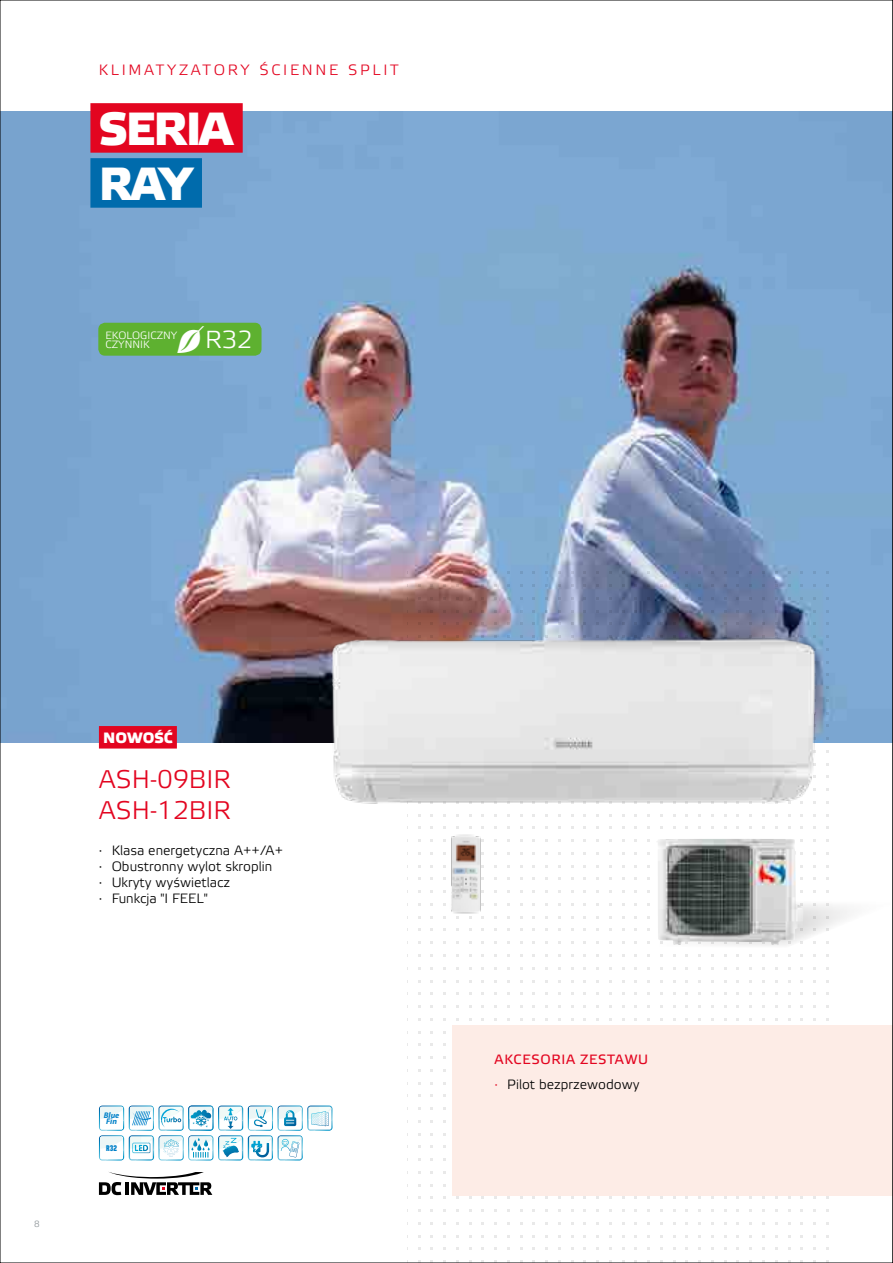
<style>
.page{position:relative;width:893px;height:1263px;background:#fff}
.page>*{position:absolute;margin:0;border:0;box-sizing:border-box;transform-origin:0 0}
.t1{font:700 46.5px/55.1px "Etelka Medium Pro";letter-spacing:-.04em;color:#fff}
.t2{font:25.5px/30.6px "Etelka Light Pro";color:#e30520}
.t3{font:24.6px "Etelka Light Pro";color:#fff}
.t4{font:15px "Etelka Light Pro";letter-spacing:.18em;color:#e30520}
.t5{font:700 15px "Etelka Medium Pro";color:#fff}
.t6{font:13.5px/16.2px "Etelka Light Pro";color:#000}
.t7{font:13.5px "Etelka Text Pro";letter-spacing:.05em;color:#e30520}
.t8{font:10.65px/9.8px "Etelka Light Pro";color:#fff}
.t9{font:9px "Etelka Light Pro";color:#91989c}
.t10{font:italic 700 8.25px "Myriad Pro";color:#0081c9}
.t11{font:8.25px "Header 15";color:#0081c9}
.s1{color:#e30520}
</style>
<div class="page">
<img style="left:2px;top:111px;width:644px;height:632px">
<svg style="left:408px;top:563px;width:238px;height:698px"></svg>
<div style="left:452px;top:1025px;width:441px;height:170px;background:#fdece6"></div>
<svg style="left:99px;top:1105px;width:234px;height:55px"></svg>
<svg style="left:99px;top:1172px;width:113px;height:23px"></svg>
<img style="left:444px;top:832px;width:43px;height:84px">
<img style="left:317px;top:618px;width:329px;height:202px">
<div style="left:90px;top:103px;width:153px;height:50px;background:#e30520"></div>
<div style="left:90px;top:158px;width:112px;height:50px;background:#006bac"></div>
<div style="left:99px;top:726px;width:78px;height:22px;background:#e30520"></div>
<div style="left:99px;top:323px;width:162px;height:32px;background:#5eb130;border-radius:6px"></div>
<div style="left:98px;top:323px;width:164px;height:33px;border:2px solid #5eb130;border-radius:6px"></div>
<svg style="left:646px;top:0;width:247px;height:1263px"></svg>
<svg style="left:178px;top:353px;width:29px;height:2px"></svg>
<p class="t4" style="left:99px;top:61px;width:301px">KLIMATYZATORY ŚCIENNE SPLIT</p>
<h1 class="t1" style="left:99px;top:103px;width:135px">SERIA<br>RAY</h1>
<p class="t8" style="left:105px;top:331px;width:73px">EKOLOGICZNY<br>CZYNNIK</p>
<h3 class="t3" style="left:205px;top:327px;width:49px">R32</h3>
<p class="t8" style="left:112px;top:331px;width:8px">C</p>
<p class="t8" style="left:105px;top:331px;width:73px;text-indent:51px">AL<br>REFRIGERANT</p>
<p class="t5" style="left:103px;top:729px;width:71px">NOWOŚĆ</p>
<h2 class="t2" style="left:99px;top:765px;width:133px">ASH-09BIR<br>ASH-12BIR</h2>
<p class="t6" style="left:99px;top:843px;width:186px">· Klasa energetyczna A++/A+ · Obustronny wylot skroplin<br>· Ukryty wyświetlacz<br>· Funkcja "I FEEL"</p>
<p class="t9" style="left:34px;top:1219px;width:7px">8</p>
<p class="t10" style="left:104px;top:1110px;width:17px">Blue</p>
<p class="t10" style="left:106px;top:1115px;width:12px">Fin</p>
<p class="t11" style="left:106px;top:1143px;width:12px">R32</p>
<p class="t7" style="left:495px;top:1052px;width:155px">AKCESORIA ZESTAWU</p>
<p class="t6" style="left:495px;top:1077px;width:147px"><span class="s1">·</span> Pilot bezprzewodowy</p>
</div>
